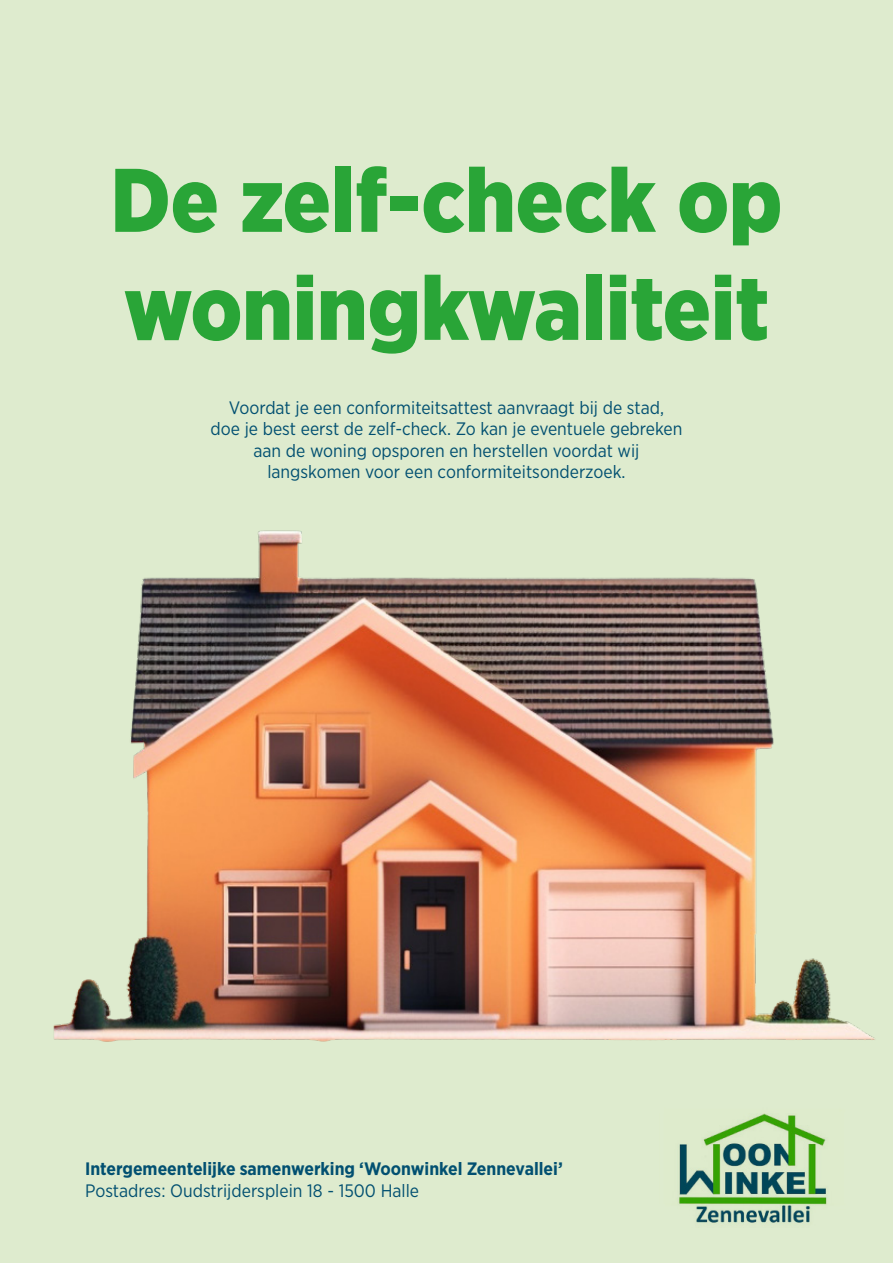
<style>
.page{position:relative;width:893px;height:1263px;background:#fff}
.page>*{position:absolute;margin:0;border:0;box-sizing:border-box;transform-origin:0 0}
.t1{font:900 90px/108px "Gotham Narrow";color:#29a537}
.t2{font:18px/21.6px "Gotham Narrow";color:#025071;text-align:center}
.t3{font:700 18px "Gotham Narrow";color:#025071}
</style>
<div class="page">
<div style="left:1px;top:1px;width:891px;height:1261px;background:#deebce"></div>
<img style="left:678px;top:1113px;width:149px;height:110px">
<img style="left:0;top:488px;width:893px;height:605px">
<h1 class="t1" style="left:111px;top:145px;width:673px">De zelf-check op woningkwaliteit</h1>
<p class="t2" style="left:211px;top:396px;width:473px">Voordat je een conformiteitsattest aanvraagt bij de stad,<br>doe je best eerst de zelf-check. Zo kan je eventuele gebreken aan de woning opsporen en herstellen voordat wij langskomen voor een conformiteitsonderzoek.</p>
<p class="t3" style="left:85px;top:1157px;width:479px">Intergemeentelijke samenwerking ‘Woonwinkel Zennevallei’</p>
<p class="t2" style="left:85px;top:1179px;width:336px">Postadres: Oudstrijdersplein 18 - 1500 Halle</p>
</div>
